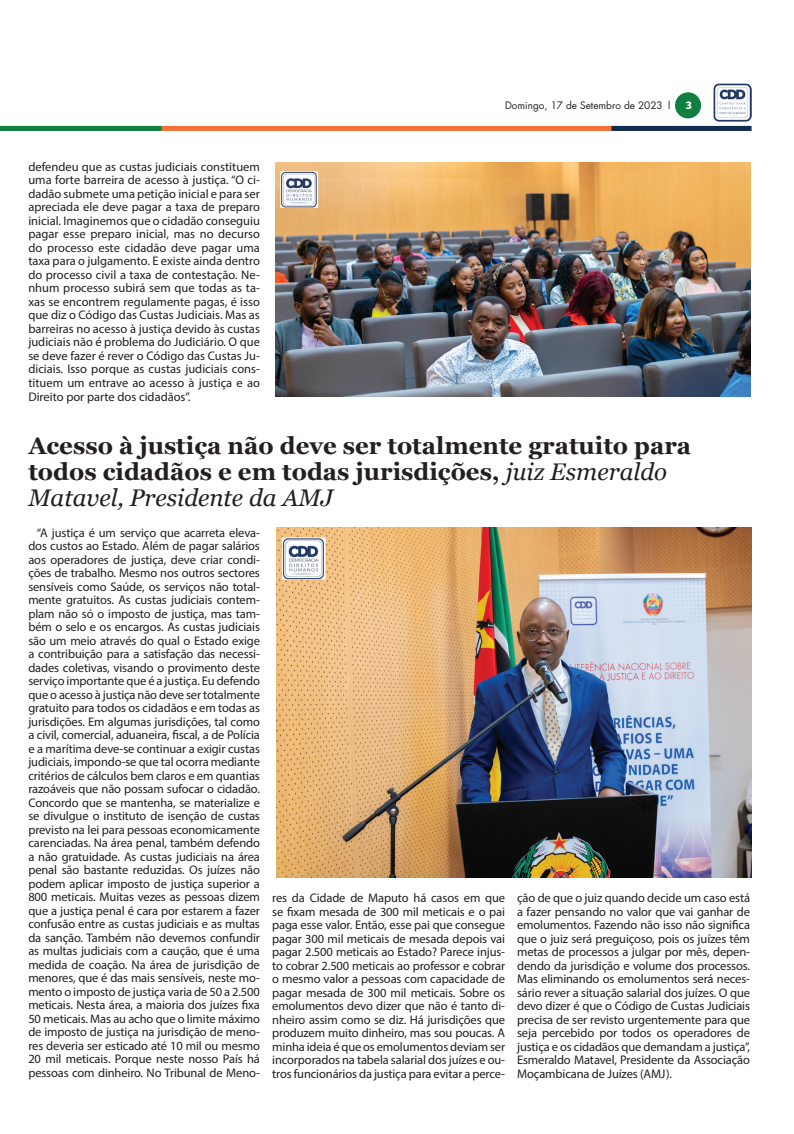
<style>
.page{position:relative;width:794px;height:1134px;background:#fff}
.page>*{position:absolute;margin:0;border:0;box-sizing:border-box;transform-origin:0 0}
.t1{font:700 24px/26px "Georgia";color:#231f20}
.t2{font:12.5px/13.5px "Myriad Pro";letter-spacing:-.01em;color:#231f20;text-align:justify}
.t3{font:10px "Futura LT";color:#231f20}
.t4{font:700 10px "Popular";color:#fff}
.s1{font-weight:400;font-style:italic}
</style>
<div class="page">
<div style="left:0;top:126px;width:751px;height:5px;background:#f37138"></div>
<div style="left:0;top:126px;width:162px;height:5px;background:#107f40"></div>
<div style="left:611px;top:126px;width:140px;height:5px;background:#102e4f"></div>
<div style="left:675px;top:92px;width:26px;height:26px;background:#107f40;border-radius:50%"></div>
<img style="left:714px;top:84px;width:37px;height:37px">
<img style="left:275px;top:163px;width:475px;height:234px">
<img style="left:276px;top:527px;width:475px;height:350px">
<p class="t3" style="left:505px;top:99px;width:167px">Domingo, 17 de Setembro de 2023 l</p>
<p class="t4" style="left:685px;top:98px;width:7px">3</p>
<p class="t2" style="left:28px;top:160px;width:233px">defendeu que as custas judiciais constituem uma forte barreira de acesso à justiça. “O ci&shy;dadão submete uma petição inicial e para ser apreciada ele deve pagar a taxa de preparo inicial. Imaginemos que o cidadão conseguiu pagar esse preparo inicial, mas no decurso do processo este cidadão deve pagar uma taxa para o julgamento. E existe ainda dentro do processo civil a taxa de contestação. Ne&shy;nhum processo subirá sem que todas as ta&shy;xas se encontrem regulamente pagas, é isso que diz o Código das Custas Judiciais. Mas as barreiras no acesso à justiça devido às custas judiciais não é problema do Judiciário. O que se deve fazer é rever o Código das Custas Ju&shy;diciais. Isso porque as custas judiciais cons&shy;tituem um entrave ao acesso à justiça e ao Direito por parte dos cidadãos”.</p>
<h1 class="t1" style="left:28px;top:431px;width:664px">Acesso à justiça não deve ser totalmente gratuito para todos cidadãos e em todas jurisdições, <span class="s1">juiz Esmeraldo<br>Matavel, Presidente da AMJ</span></h1>
<p class="t2" style="left:28px;top:525px;width:233px;text-indent:9px">“A justiça é um serviço que acarreta eleva&shy;dos custos ao Estado. Além de pagar salários aos operadores de justiça, deve criar condi&shy;ções de trabalho. Mesmo nos outros sectores sensíveis como Saúde, os serviços não total&shy;mente gratuitos. As custas judiciais contem&shy;plam não só o imposto de justiça, mas tam&shy;bém o selo e os encargos. As custas judiciais são um meio através do qual o Estado exige a contribuição para a satisfação das necessi&shy;dades coletivas, visando o provimento deste serviço importante que é a justiça. Eu defendo que o acesso à justiça não deve ser totalmente gratuito para todos os cidadãos e em todas as jurisdições. Em algumas jurisdições, tal como a civil, comercial, aduaneira, fiscal, a de Polícia e a marítima deve-se continuar a exigir custas judiciais, impondo-se que tal ocorra mediante critérios de cálculos bem claros e em quantias razoáveis que não possam sufocar o cidadão.<br>Concordo que se mantenha, se materialize e se divulgue o instituto de isenção de custas previsto na lei para pessoas economicamente carenciadas. Na área penal, também defendo a não gratuidade. As custas judiciais na área penal são bastante reduzidas. Os juízes não podem aplicar imposto de justiça superior a 800 meticais. Muitas vezes as pessoas dizem que a justiça penal é cara por estarem a fazer confusão entre as custas judiciais e as multas da sanção. Também não devemos confundir as multas judiciais com a caução, que é uma medida de coação. Na área de jurisdição de menores, que é das mais sensíveis, neste mo&shy;mento o imposto de justiça varia de 50 a 2.500 meticais. Nesta área, a maioria dos juízes fixa 50 meticais. Mas au acho que o limite máximo de imposto de justiça na jurisdição de meno&shy;res deveria ser esticado até 10 mil ou mesmo 20 mil meticais. Porque neste nosso País há pessoas com dinheiro. No Tribunal de Meno-</p>
<p class="t2" style="left:272px;top:891px;width:234px">res da Cidade de Maputo há casos em que se fixam mesada de 300 mil meticais e o pai paga esse valor. Então, esse pai que consegue pagar 300 mil meticais de mesada depois vai pagar 2.500 meticais ao Estado? Parece injus&shy;to cobrar 2.500 meticais ao professor e cobrar o mesmo valor a pessoas com capacidade de pagar mesada de 300 mil meticais. Sobre os emolumentos devo dizer que não é tanto di&shy;nheiro assim como se diz. Há jurisdições que produzem muito dinheiro, mas sou poucas. A minha ideia é que os emolumentos deviam ser incorporados na tabela salarial dos juízes e ou&shy;tros funcionários da justiça para evitar a perce-</p>
<p class="t2" style="left:517px;top:891px;width:234px">ção de que o juiz quando decide um caso está a fazer pensando no valor que vai ganhar de emolumentos. Fazendo não isso não significa que o juiz será preguiçoso, pois os juízes têm metas de processos a julgar por mês, depen&shy;dendo da jurisdição e volume dos processos.<br>Mas eliminando os emolumentos será neces&shy;sário rever a situação salarial dos juízes. O que devo dizer é que o Código de Custas Judiciais precisa de ser revisto urgentemente para que seja percebido por todos os operadores de justiça e os cidadãos que demandam a justiça”, Esmeraldo Matavel, Presidente da Associação Moçambicana de Juízes (AMJ).</p>
</div>
